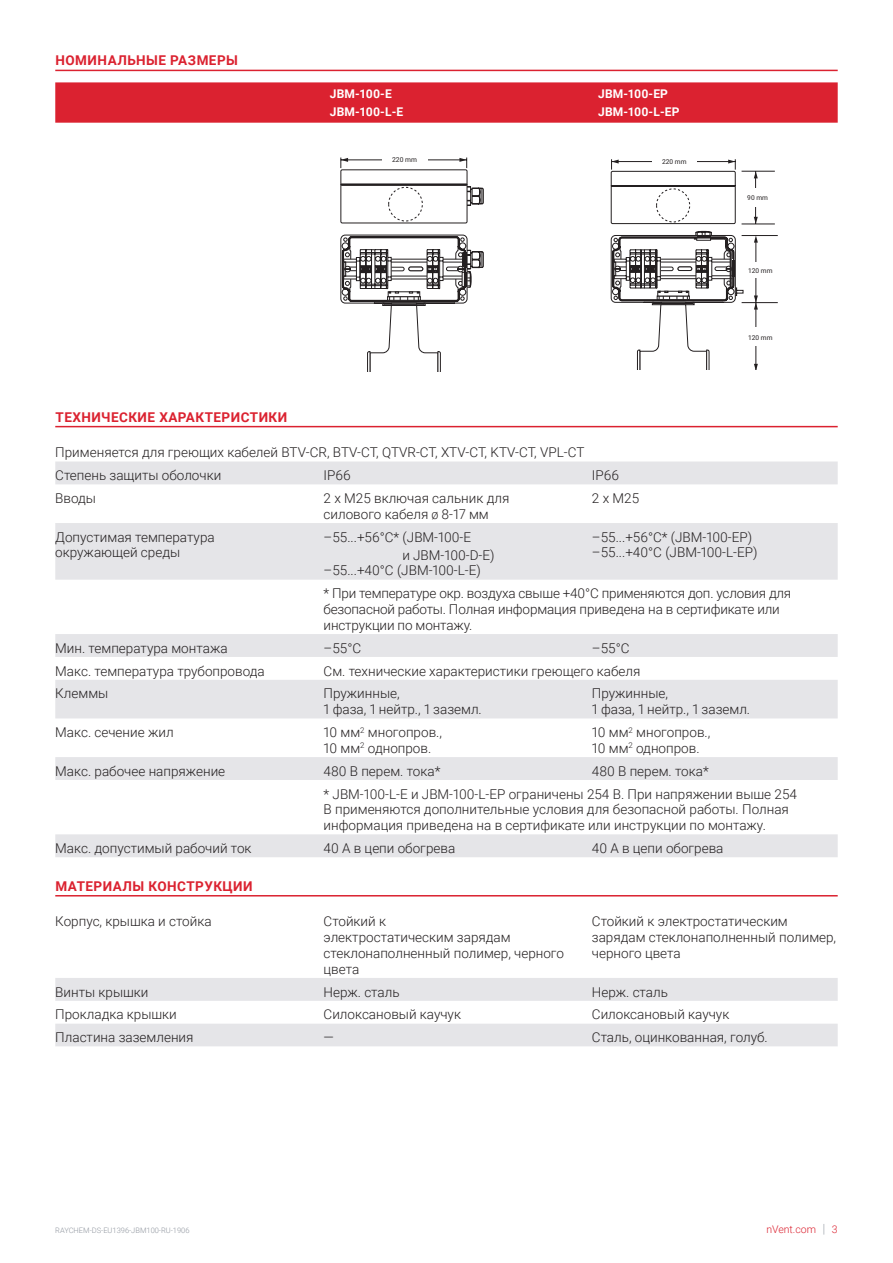
<style>
.page{position:relative;width:893px;height:1263px;background:#fff}
.page>*{position:absolute;margin:0;border:0;box-sizing:border-box;transform-origin:0 0}
.Table_Text_-_nVent_D{font:300 13.5px/15.8px "Roboto";color:#231f20}
.Subhead_-_nVent_Data{font:700 13.5px "Roboto";letter-spacing:.035em;color:#db2230}
.Table_Subhead_-_nVen{font:700 12px "Roboto";letter-spacing:.01em;color:#fff}
.t1{font:300 10.5px "Roboto";color:#db2230}
.t2{font:300 7.5px "Roboto";color:#8f959e}
.t3{font:6.75px "Roboto";color:#231f20}
.t4{font:6.6px "Roboto";color:#231f20}
.s1{font-size:12px}
.s2{font-size:12.6px;color:#8f959e}
</style>
<div class="page">
<hr style="left:55px;top:70px;width:783px;height:1px;background:#db2230">
<div style="left:55px;top:82px;width:783px;height:41px;background:#db2230"></div>
<hr style="left:55px;top:426px;width:783px;height:1px;background:#db2230">
<hr style="left:55px;top:895px;width:783px;height:1px;background:#db2230">
<svg style="left:55px;top:461px;width:783px;height:396px"></svg>
<svg style="left:55px;top:978px;width:783px;height:68px;fill:#e5e5e8"></svg>
<svg style="left:340px;top:158px;width:143px;height:213px"></svg>
<div style="left:382px;top:147px;width:46px;height:19px;background:#fff"></div>
<svg style="left:610px;top:159px;width:133px;height:210px"></svg>
<div style="left:652px;top:149px;width:45px;height:19px;background:#fff"></div>
<hr style="left:756px;top:239px;width:1px;height:64px;background:#231f20">
<hr style="left:742px;top:235px;width:36px;height:1px;background:#231f20">
<hr style="left:756px;top:302px;width:1px;height:67px;background:#231f20">
<hr style="left:716px;top:371px;width:60px;height:1px;background:#231f20">
<hr style="left:742px;top:302px;width:36px;height:1px;background:#231f20">
<hr style="left:755px;top:171px;width:1px;height:53px;background:#231f20">
<hr style="left:742px;top:224px;width:33px;height:1px;background:#231f20">
<hr style="left:742px;top:171px;width:33px;height:1px;background:#231f20">
<svg style="left:754px;top:236px;width:4px;height:7px"></svg>
<svg style="left:754px;top:364px;width:4px;height:5px"></svg>
<svg style="left:754px;top:171px;width:4px;height:7px"></svg>
<svg style="left:754px;top:217px;width:4px;height:7px"></svg>
<div style="left:744px;top:262px;width:36px;height:15px;background:#fff"></div>
<div style="left:742px;top:328px;width:30px;height:18px;background:#fff"></div>
<div style="left:742px;top:189px;width:30px;height:18px;background:#fff"></div>
<svg style="left:754px;top:295px;width:4px;height:14px"></svg>
<p class="Subhead_-_nVent_Data" style="left:56px;top:51px;width:184px">НОМИНАЛЬНЫЕ РАЗМЕРЫ</p>
<p class="Table_Subhead_-_nVen" style="left:330px;top:85px;width:63px">JBM-100-E</p>
<p class="Table_Subhead_-_nVen" style="left:330px;top:104px;width:75px">JBM-100-L-E</p>
<p class="Table_Subhead_-_nVen" style="left:598px;top:85px;width:71px">JBM-100-EP</p>
<p class="Table_Subhead_-_nVen" style="left:598px;top:104px;width:83px">JBM-100-L-EP</p>
<p class="t3" style="left:392px;top:155px;width:26px">220 mm</p>
<p class="t4" style="left:662px;top:157px;width:26px">220 mm</p>
<p class="t4" style="left:747px;top:194px;width:22px">90 mm</p>
<p class="t4" style="left:748px;top:266px;width:26px">120 mm</p>
<p class="t4" style="left:748px;top:333px;width:26px">120 mm</p>
<p class="Subhead_-_nVent_Data" style="left:56px;top:407px;width:233px">ТЕХНИЧЕСКИЕ ХАРАКТЕРИСТИКИ</p>
<p class="Table_Text_-_nVent_D" style="left:55px;top:444px;width:531px">Применяется для греющих кабелей BTV-CR, BTV-CT, QTVR-CT, XTV-CT, KTV-CT, VPL-CT</p>
<p class="Table_Text_-_nVent_D" style="left:55px;top:467px;width:167px">Степень защиты оболочки</p>
<p class="Table_Text_-_nVent_D" style="left:324px;top:467px;width:29px">IP66</p>
<p class="Table_Text_-_nVent_D" style="left:592px;top:467px;width:29px">IP66</p>
<p class="Table_Text_-_nVent_D" style="left:55px;top:490px;width:42px">Вводы</p>
<p class="Table_Text_-_nVent_D" style="left:324px;top:490px;width:187px">2 x M25 включая сальник для силового кабеля <span class="s1">Ø</span> 8-17 мм</p>
<p class="Table_Text_-_nVent_D" style="left:592px;top:490px;width:49px">2 x M25</p>
<p class="Table_Text_-_nVent_D" style="left:55px;top:528px;width:161px">Допустимая температура окружающей среды</p>
<p class="Table_Text_-_nVent_D" style="left:324px;top:528px;width:149px">–55...+56°C* (JBM-100-E</p>
<p class="Table_Text_-_nVent_D" style="left:592px;top:528px;width:167px">–55...+56°C* (JBM-100-EP) –55...+40°C (JBM-100-L-EP)</p>
<p class="Table_Text_-_nVent_D" style="left:324px;top:585px;width:469px">* При температуре окр. воздуха свыше +40°С применяются доп. условия для безопасной работы. Полная информация приведена на в сертификате или инструкции по монтажу.</p>
<p class="Table_Text_-_nVent_D" style="left:324px;top:546px;width:172px;text-indent:79px">и JBM-100-D-E) –55...+40°C (JBM-100-L-E)</p>
<p class="Table_Text_-_nVent_D" style="left:55px;top:639px;width:174px">Мин. температура монтажа</p>
<p class="Table_Text_-_nVent_D" style="left:324px;top:639px;width:39px">–55°C</p>
<p class="Table_Text_-_nVent_D" style="left:592px;top:639px;width:39px">–55°C</p>
<p class="Table_Text_-_nVent_D" style="left:55px;top:662px;width:211px">Макс. температура трубопровода</p>
<p class="Table_Text_-_nVent_D" style="left:324px;top:662px;width:318px">См. технические характеристики греющего кабеля</p>
<p class="Table_Text_-_nVent_D" style="left:55px;top:685px;width:55px">Клеммы</p>
<p class="Table_Text_-_nVent_D" style="left:324px;top:685px;width:160px">Пружинные,<br>1 фаза, 1 нейтр., 1 заземл.</p>
<p class="Table_Text_-_nVent_D" style="left:592px;top:685px;width:160px">Пружинные,<br>1 фаза, 1 нейтр., 1 заземл.</p>
<p class="Table_Text_-_nVent_D" style="left:55px;top:724px;width:120px">Макс. сечение жил</p>
<p class="Table_Text_-_nVent_D" style="left:324px;top:724px;width:120px">10 мм<sup>2</sup> многопров.,<br>10 мм<sup>2</sup> однопров.</p>
<p class="Table_Text_-_nVent_D" style="left:592px;top:724px;width:120px">10 мм<sup>2</sup> многопров.,<br>10 мм<sup>2</sup> однопров.</p>
<p class="Table_Text_-_nVent_D" style="left:55px;top:762px;width:171px">Макс. рабочее напряжение</p>
<p class="Table_Text_-_nVent_D" style="left:324px;top:762px;width:118px">480 В перем. тока*</p>
<p class="Table_Text_-_nVent_D" style="left:592px;top:762px;width:118px">480 В перем. тока*</p>
<p class="Table_Text_-_nVent_D" style="left:324px;top:785px;width:475px">* JBM-100-L-E и JBM-100-L-EP ограничены 254 В. При напряжении выше 254<br>В применяются дополнительные условия для безопасной работы. Полная информация приведена на в сертификате или инструкции по монтажу.</p>
<p class="Table_Text_-_nVent_D" style="left:55px;top:840px;width:198px">Макс. допустимый рабочий ток</p>
<p class="Table_Text_-_nVent_D" style="left:324px;top:840px;width:133px">40 A в цепи обогрева</p>
<p class="Table_Text_-_nVent_D" style="left:592px;top:840px;width:133px">40 A в цепи обогрева</p>
<p class="Subhead_-_nVent_Data" style="left:56px;top:876px;width:199px">МАТЕРИАЛЫ КОНСТРУКЦИИ</p>
<p class="Table_Text_-_nVent_D" style="left:55px;top:913px;width:158px">Корпус, крышка и стойка</p>
<p class="Table_Text_-_nVent_D" style="left:324px;top:913px;width:242px">Стойкий к<br>электростатическим зарядам стеклонаполненный полимер, черного цвета</p>
<p class="Table_Text_-_nVent_D" style="left:592px;top:913px;width:246px">Стойкий к электростатическим зарядам стеклонаполненный полимер, черного цвета</p>
<p class="Table_Text_-_nVent_D" style="left:55px;top:983px;width:95px">Винты крышки</p>
<p class="Table_Text_-_nVent_D" style="left:324px;top:983px;width:78px">Нерж. сталь</p>
<p class="Table_Text_-_nVent_D" style="left:592px;top:983px;width:78px">Нерж. сталь</p>
<p class="Table_Text_-_nVent_D" style="left:55px;top:1006px;width:123px">Прокладка крышки</p>
<p class="Table_Text_-_nVent_D" style="left:324px;top:1006px;width:139px">Силоксановый каучук</p>
<p class="Table_Text_-_nVent_D" style="left:592px;top:1006px;width:139px">Силоксановый каучук</p>
<p class="Table_Text_-_nVent_D" style="left:55px;top:1029px;width:140px">Пластина заземления</p>
<p class="Table_Text_-_nVent_D" style="left:324px;top:1029px;width:12px">—</p>
<p class="Table_Text_-_nVent_D" style="left:592px;top:1029px;width:177px">Сталь, оцинкованная, голуб.</p>
<p class="t2" style="left:55px;top:1225px;width:136px">RAYCHEM-DS-EU1396-JBM100-RU-1906</p>
<p class="t1" style="left:766px;top:1222px;width:73px">nVent.com <span class="s2">|</span> 3</p>
</div>
